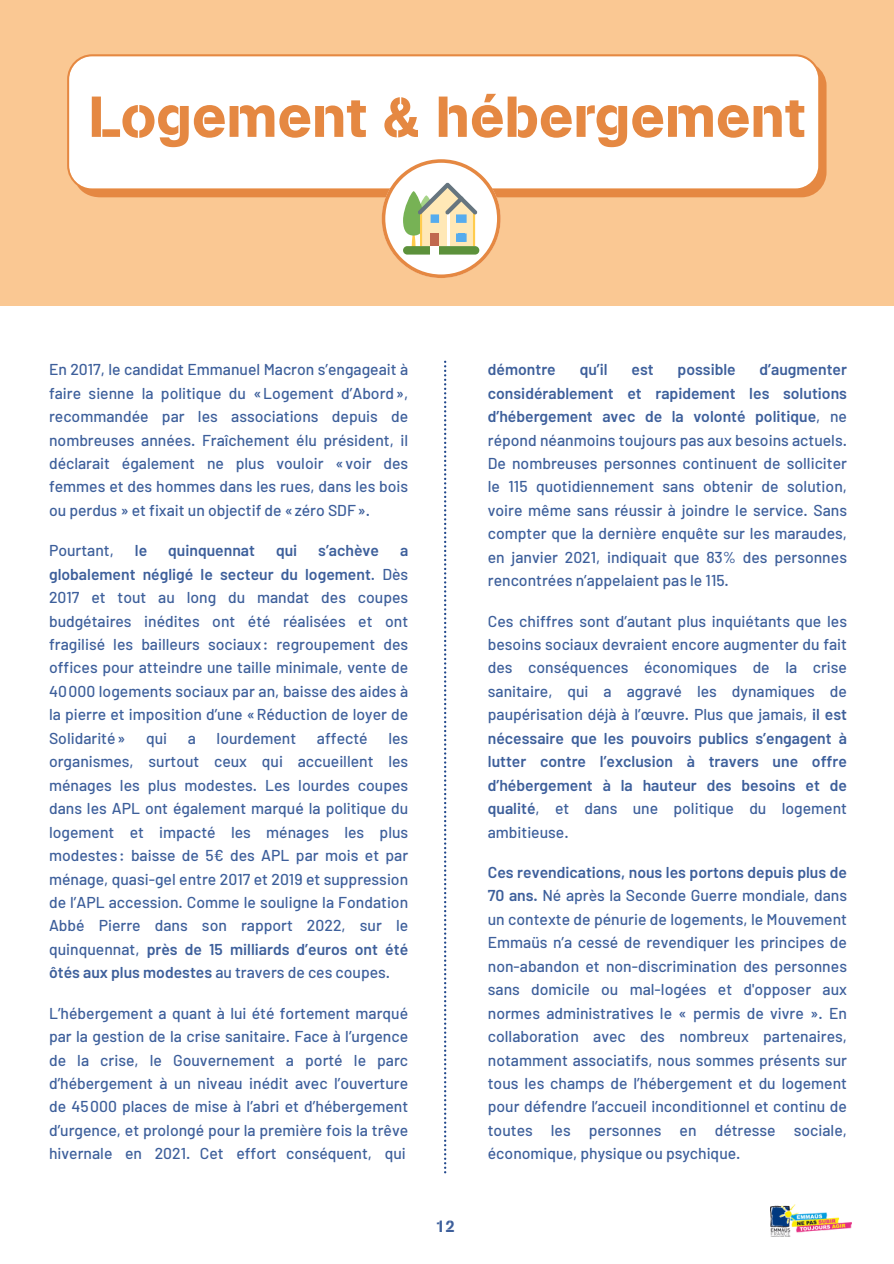
<style>
.page{position:relative;width:894px;height:1264px;background:#fff}
.page>*{position:absolute;margin:0;border:0;box-sizing:border-box;transform-origin:0 0}
.t1{font:57px "AG Book Stencil";color:#e58842}
.t2{font:16.5px "AG Book Stencil";color:#3d5f9b}
.t3{font:500 15.75px/23.4px "Barlow";color:#3d5f9b;text-align:justify}
.t4{font:600 15.75px "Barlow";color:#3d5f9b}
.s1{font-weight:600}
</style>
<div class="page">
<div style="left:0;top:0;width:893px;height:306px;background:#fac893"></div>
<svg style="left:67px;top:54px;width:759px;height:143px;background:#fcf5ef"></svg>
<svg style="left:381px;top:159px;width:119px;height:119px;background:#ecddc5"></svg>
<div style="left:403px;top:246px;width:76px;height:8px;background:#5c913b;border-radius:4px"></div>
<div style="left:430px;top:246px;width:9px;height:8px;background:#fff"></div>
<svg style="left:444px;top:361px;width:2px;height:812px"></svg>
<img style="left:770px;top:1204px;width:81px;height:32px">
<h1 class="t1" style="left:89px;top:83px;width:717px">Logement &amp; hébergement</h1>
<p class="t3" style="left:49px;top:357px;width:360px">En 2017, le candidat Emmanuel Macron s’engageait à faire sienne la politique du «Logement d’Abord», recommandée par les associations depuis de nombreuses années. Fraîchement élu président, il déclarait également ne plus vouloir «voir des femmes et des hommes dans les rues, dans les bois ou perdus » et fixait un objectif de «zéro SDF».</p>
<p class="t3" style="left:49px;top:538px;width:66px">Pourtant,</p>
<p class="t4" style="left:135px;top:540px;width:14px">le</p>
<p class="t4" style="left:168px;top:540px;width:88px">quinquennat</p>
<p class="t4" style="left:276px;top:540px;width:23px">qui</p>
<p class="t4" style="left:318px;top:540px;width:62px">s’achève</p>
<p class="t3" style="left:49px;top:538px;width:360px;text-indent:351px"><span class="s1">a globalement négligé le secteur du logement</span>. Dès 2017 et tout au long du mandat des coupes budgétaires inédites ont été réalisées et ont fragilisé les bailleurs sociaux: regroupement des offices pour atteindre une taille minimale, vente de 40000 logements sociaux par an, baisse des aides à la pierre et imposition d’une «Réduction de loyer de Solidarité»</p>
<p class="t3" style="left:146px;top:725px;width:23px">qui</p>
<p class="t3" style="left:188px;top:725px;width:10px">a</p>
<p class="t3" style="left:216px;top:725px;width:81px">lourdement</p>
<p class="t3" style="left:317px;top:725px;width:52px">affecté</p>
<p class="t3" style="left:49px;top:725px;width:360px;text-indent:339px">les organismes, surtout ceux qui accueillent les ménages les plus modestes. Les lourdes coupes dans les APL ont également marqué la politique du logement et impacté les ménages les plus modestes: baisse de 5€ des APL par mois et par ménage, quasi-gel entre 2017 et 2019 et suppression de l’APL accession. Comme le souligne la Fondation Abbé Pierre dans son rapport 2022, sur le quinquennat, <span class="s1">près de 15 milliards d’euros ont été ôtés aux plus modestes</span> au travers de ces coupes.</p>
<p class="t3" style="left:49px;top:1000px;width:360px">L’hébergement a quant à lui été fortement marqué par la gestion de la crise sanitaire. Face à l’urgence de la crise, le Gouvernement a porté le parc d’hébergement à un niveau inédit avec l’ouverture de 45000 places de mise à l’abri et d’hébergement d’urgence, et prolongé pour la première fois la trêve hivernale en 2021. Cet effort conséquent, qui</p>
<p class="t2" style="left:435px;top:1215px;width:20px">12</p>
<p class="t4" style="left:487px;top:359px;width:69px">démontre</p>
<p class="t4" style="left:579px;top:359px;width:29px">qu’il</p>
<p class="t4" style="left:631px;top:359px;width:24px">est</p>
<p class="t4" style="left:677px;top:359px;width:60px">possible</p>
<p class="t3" style="left:487px;top:357px;width:360px;text-indent:272px"><span class="s1">d’augmenter considérablement et rapidement les solutions d’hébergement avec de la volonté politique</span>, ne répond néanmoins toujours pas aux besoins actuels.<br>De nombreuses personnes continuent de solliciter le 115 quotidiennement sans obtenir de solution, voire même sans réussir à joindre le service. Sans compter que la dernière enquête sur les maraudes, en janvier 2021, indiquait que 83% des personnes rencontrées n’appelaient pas le 115.</p>
<p class="t3" style="left:487px;top:608px;width:360px">Ces chiffres sont d’autant plus inquiétants que les besoins sociaux devraient encore augmenter du fait des conséquences économiques de la crise sanitaire, qui a aggravé les dynamiques de paupérisation déjà à l’œuvre. Plus que jamais, <span class="s1">il est nécessaire que les pouvoirs publics s’engagent à lutter contre l’exclusion à travers une offre d’hébergement à la hauteur des besoins et de qualité</span>, et dans une politique du logement ambitieuse.</p>
<p class="t3" style="left:487px;top:860px;width:360px"><span class="s1">Ces revendications, nous les portons depuis plus de 70 ans.</span> Né après la Seconde Guerre mondiale, dans un contexte de pénurie de logements, le Mouvement Emmaüs n’a cessé de revendiquer les principes de non-abandon et non-discrimination des personnes sans domicile ou mal-logées et d'opposer aux normes administratives le « permis de vivre ». En collaboration avec des nombreux partenaires, notamment associatifs, nous sommes présents sur tous les champs de l’hébergement et du logement pour défendre l’accueil inconditionnel et continu de toutes les personnes en détresse sociale, économique, physique ou psychique.</p>
</div>
